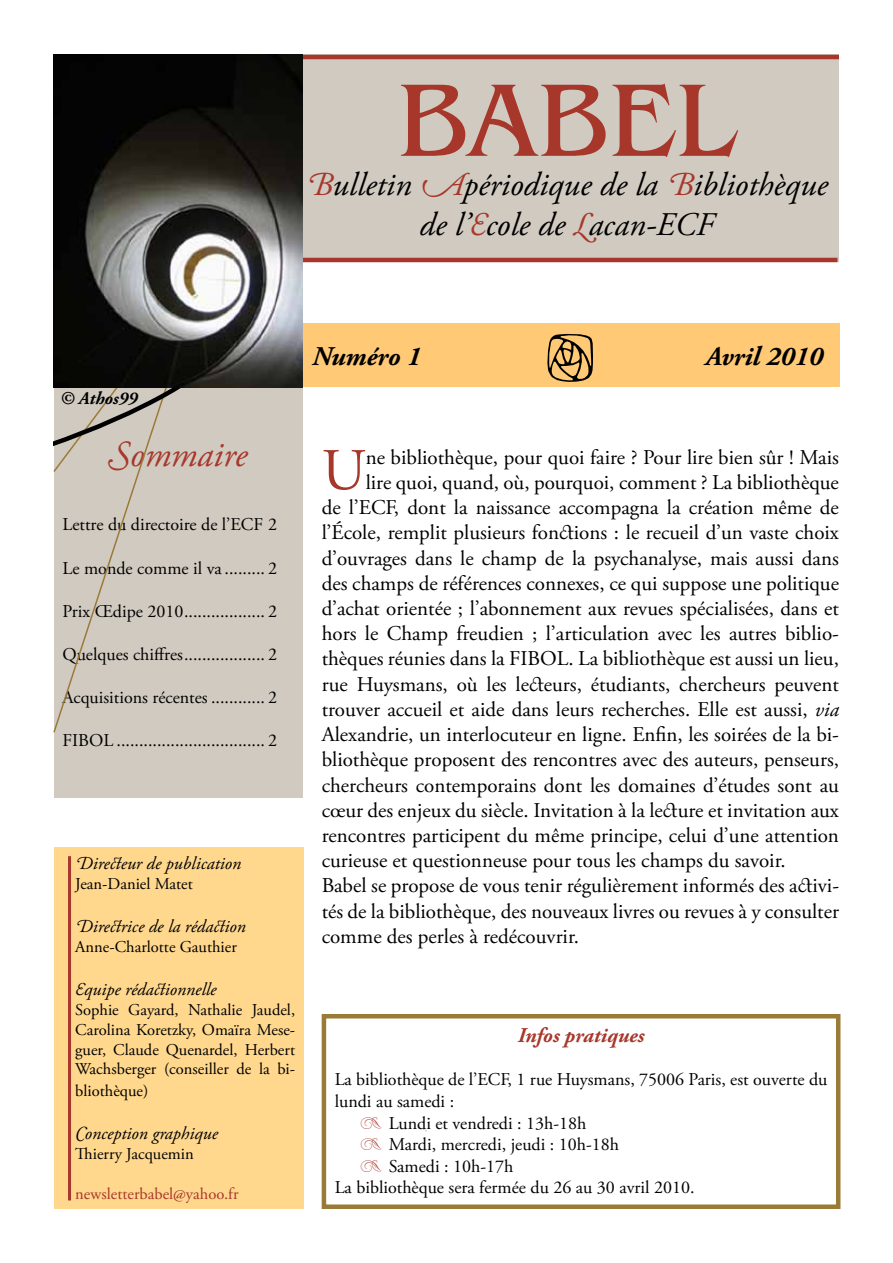
<style>
.page{position:relative;width:893px;height:1263px;background:#fff}
.page>*{position:absolute;margin:0;border:0;box-sizing:border-box;transform-origin:0 0}
.t1{font:108px "Benguiat Std";color:#a7372b}
.t2{font:72px "Type Embellishments Three";color:#000}
.t3{font:58.95px "Adobe Garamond Pro";color:#a7372b}
.t4{font:italic 36px "Adobe Garamond Pro";color:#a7372b}
.t5{font:italic 33px/39.6px "Adobe Garamond Pro";color:#000;text-align:center}
.t6{font:italic 700 27px "Adobe Garamond Pro";color:#000}
.t7{font:21px "Adobe Garamond Pro";color:#000}
.t8{font:italic 700 21px "Adobe Garamond Pro";color:#a7372b}
.t9{font:18px "Adobe Garamond Pro";color:#000}
.t10{font:italic 18px "Adobe Garamond Pro";color:#000}
.t11{font:italic 700 18px "Adobe Garamond Pro";color:#000}
.t12{font:16.5px/19.8px "Adobe Garamond Pro";color:#000;text-align:justify}
.t13{font:16.5px "Adobe Garamond Pro";color:#a7372b}
.s1{color:#a7372b}
.s2{font-style:italic}
.s3{font-family:"Type Embellishments One";color:#a7372b}
.s4{font-family:"Shibolet";color:#a7372b}
</style>
<div class="page">
<div style="left:295px;top:55px;width:543px;height:207px;background:#d1cac0"></div>
<hr style="left:303px;top:258px;width:534px;height:4px;background:#a7372b">
<hr style="left:303px;top:55px;width:536px;height:4px;background:#a7372b">
<div style="left:54px;top:388px;width:248px;height:409px;background:#d1cac0"></div>
<div style="left:295px;top:324px;width:545px;height:63px;background:#ffc975"></div>
<div style="left:54px;top:848px;width:250px;height:361px;background:#ffd88e"></div>
<div style="left:322px;top:1014px;width:518px;height:195px;border:4px solid #9a7a37"></div>
<hr style="left:68px;top:856px;width:3px;height:344px;background:#a7372b">
<svg style="left:53px;top:521px;width:71px;height:212px"></svg>
<svg style="left:53px;top:387px;width:168px;height:134px"></svg>
<img style="left:53px;top:54px;width:249px;height:333px">
<h1 class="t1" style="left:397px;top:61px;width:341px">BABEL</h1>
<h3 class="t5" style="left:305px;top:166px;width:524px"><span class="s1">B</span>ulletin <span class="s1">A</span>périodique de la <span class="s1">B</span>ibliothèque de l’<span class="s1">E</span>cole de <span class="s1">L</span>acan-ECF</h3>
<p class="t11" style="left:60px;top:388px;width:79px">© Athos99</p>
<h3 class="t4" style="left:109px;top:433px;width:140px">Sommaire</h3>
<p class="t9" style="left:63px;top:514px;width:216px">Lettre du directoire de l’ECF 2</p>
<p class="t9" style="left:63px;top:557px;width:216px">Le monde comme il va ......... 2</p>
<p class="t9" style="left:63px;top:600px;width:216px">Prix Œdipe 2010.................. 2</p>
<p class="t9" style="left:63px;top:643px;width:216px">Quelques chiffres.................. 2</p>
<p class="t9" style="left:63px;top:687px;width:216px">Acquisitions récentes ............ 2</p>
<p class="t9" style="left:63px;top:730px;width:216px">FIBOL ................................. 2</p>
<p class="t10" style="left:75px;top:853px;width:167px">Directeur de publication</p>
<p class="t12" style="left:75px;top:874px;width:119px">Jean-Daniel Matet</p>
<p class="t10" style="left:75px;top:916px;width:172px">Directrice de la rédaction</p>
<p class="t12" style="left:75px;top:937px;width:163px">Anne-Charlotte Gauthier</p>
<p class="t10" style="left:75px;top:979px;width:143px">Equipe rédactionnelle</p>
<p class="t12" style="left:75px;top:1000px;width:221px">Sophie Gayard, Nathalie Jaudel, Carolina Koretzky, Omaïra Mese&shy;guer, Claude Quenardel, Herbert Wachsberger (conseiller de la bi-</p>
<p class="t12" style="left:75px;top:1081px;width:75px">bliothèque)</p>
<p class="t10" style="left:75px;top:1123px;width:144px">Conception graphique</p>
<p class="t12" style="left:75px;top:1144px;width:120px">Thierry Jacquemin</p>
<p class="t13" style="left:75px;top:1183px;width:165px">newsletterbabel@yahoo.fr</p>
<h2 class="t2" style="left:544px;top:329px;width:54px">n</h2>
<p class="t6" style="left:312px;top:341px;width:110px">Numéro 1</p>
<p class="t6" style="left:706px;top:341px;width:118px">Avril 2010</p>
<h3 class="t3" style="left:322px;top:435px;width:46px">U</h3>
<p class="t7" style="left:366px;top:445px;width:475px">ne bibliothèque, pour quoi faire ? Pour lire bien sûr ! Mais</p>
<p class="t7" style="left:366px;top:470px;width:475px">lire quoi, quand, où, pourquoi, comment ? La bibliothèque</p>
<p class="t7" style="left:322px;top:495px;width:519px">de l’ECF, dont la naissance accompagna la création même de</p>
<p class="t7" style="left:322px;top:520px;width:519px">l’École, remplit plusieurs fonctions : le recueil d’un vaste choix</p>
<p class="t7" style="left:322px;top:545px;width:519px">d’ouvrages dans le champ de la psychanalyse, mais aussi dans</p>
<p class="t7" style="left:322px;top:571px;width:519px">des champs de références connexes, ce qui suppose une politique</p>
<p class="t7" style="left:322px;top:596px;width:519px">d’achat orientée ; l’abonnement aux revues spécialisées, dans et</p>
<p class="t7" style="left:322px;top:621px;width:519px">hors le Champ freudien ; l’articulation avec les autres biblio-</p>
<p class="t7" style="left:322px;top:646px;width:519px">thèques réunies dans la FIBOL. La bibliothèque est aussi un lieu,</p>
<p class="t7" style="left:322px;top:671px;width:519px">rue Huysmans, où les lecteurs, étudiants, chercheurs peuvent</p>
<p class="t7" style="left:322px;top:697px;width:519px">trouver accueil et aide dans leurs recherches. Elle est aussi, <span class="s2">via</span></p>
<p class="t7" style="left:322px;top:722px;width:519px">Alexandrie, un interlocuteur en ligne. Enfin, les soirées de la bi-</p>
<p class="t7" style="left:322px;top:747px;width:519px">bliothèque proposent des rencontres avec des auteurs, penseurs,</p>
<p class="t7" style="left:322px;top:772px;width:519px">chercheurs contemporains dont les domaines d’études sont au</p>
<p class="t7" style="left:322px;top:797px;width:519px">cœur des enjeux du siècle. Invitation à la lecture et invitation aux</p>
<p class="t7" style="left:322px;top:823px;width:519px">rencontres participent du même principe, celui d’une attention</p>
<p class="t7" style="left:322px;top:848px;width:465px">curieuse et questionneuse pour tous les champs du savoir.</p>
<p class="t7" style="left:322px;top:873px;width:519px">Babel se propose de vous tenir régulièrement informés des activi-</p>
<p class="t7" style="left:322px;top:898px;width:519px">tés de la bibliothèque, des nouveaux livres ou revues à y consulter</p>
<p class="t7" style="left:322px;top:923px;width:259px">comme des perles à redécouvrir.</p>
<p class="t8" style="left:518px;top:1023px;width:128px">Infos pratiques</p>
<p class="t9" style="left:335px;top:1069px;width:494px">La bibliothèque de l’ECF, 1 rue Huysmans, 75006 Paris, est ouverte du</p>
<p class="t9" style="left:335px;top:1090px;width:121px">lundi au samedi :</p>
<p class="t9" style="left:360px;top:1112px;width:228px"><span class="s3">Z</span> Lundi<span class="s4">i</span>et vendredi : 13h-18h</p>
<p class="t9" style="left:360px;top:1134px;width:261px"><span class="s3">Z</span> Mardi, mercredi, jeudi : 10h-18h</p>
<p class="t9" style="left:360px;top:1155px;width:155px"><span class="s3">Z</span> Samedi : 10h-17h</p>
<p class="t9" style="left:335px;top:1177px;width:361px">La bibliothèque sera fermée du 26 au 30 avril 2010.</p>
</div>
